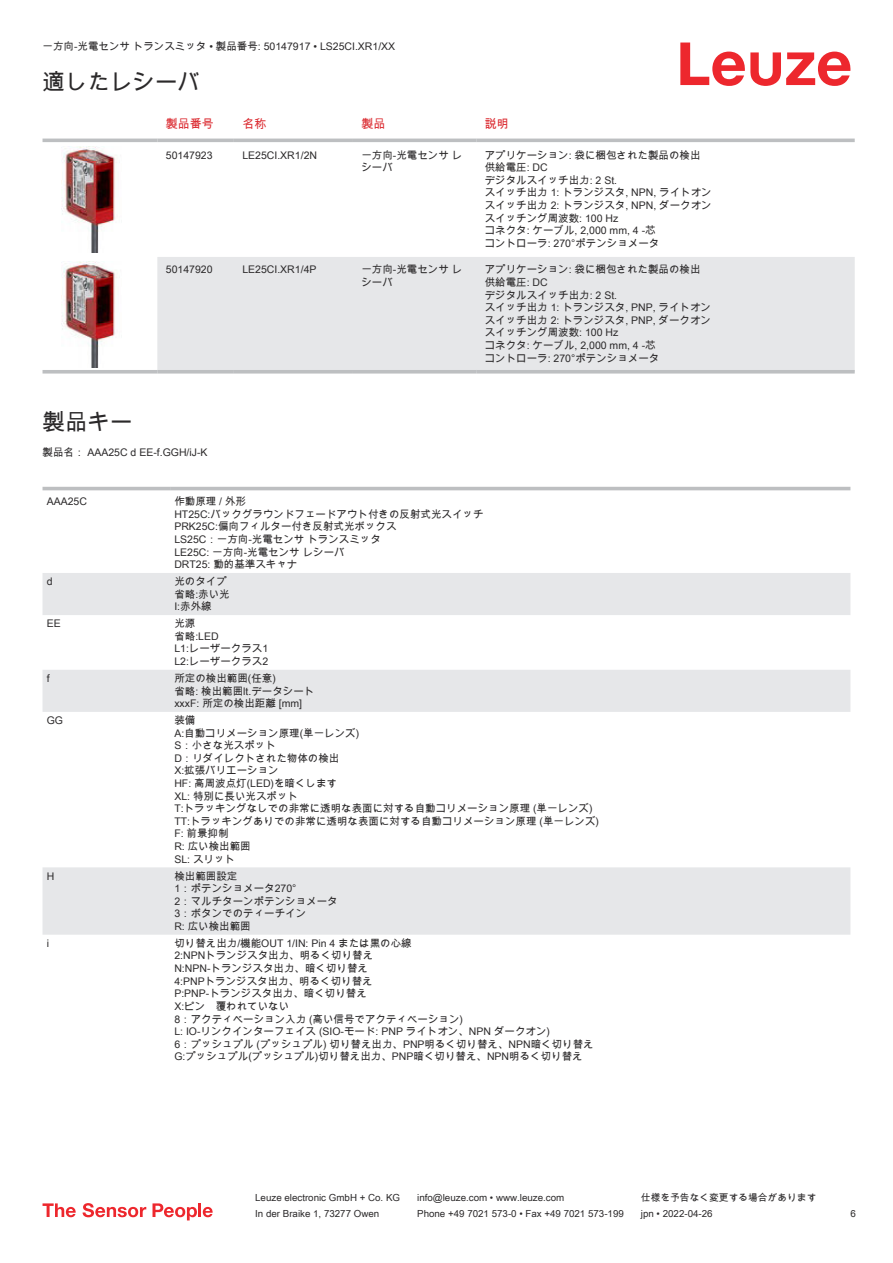
<style>
.page{position:relative;width:893px;height:1263px;background:#fff}
.page>*{position:absolute;margin:0;border:0;box-sizing:border-box;transform-origin:0 0}
.t1{font:22.5px "Arial Unicode MS";color:#2b292a}
.t2{font:12px "Arial Unicode MS";color:#db2a30}
.t3{font:10.5px/12.6px "Arial Unicode MS";color:#2b292a}
.t4{font:9.75px "Arial Unicode MS";color:#2b292a}
</style>
<div class="page">
<svg style="left:680px;top:43px;width:170px;height:43px"></svg>
<div style="left:157px;top:257px;width:698px;height:113px;background:#e6e7e9"></div>
<hr style="left:43px;top:139px;width:114px;height:3px;background:#bdbfc1">
<hr style="left:157px;top:139px;width:77px;height:3px;background:#bdbfc1">
<hr style="left:234px;top:139px;width:119px;height:3px;background:#bdbfc1">
<hr style="left:353px;top:139px;width:123px;height:3px;background:#bdbfc1">
<hr style="left:476px;top:139px;width:379px;height:3px;background:#bdbfc1">
<svg style="left:43px;top:370px;width:114px;height:4px"></svg>
<svg style="left:157px;top:370px;width:77px;height:4px"></svg>
<svg style="left:234px;top:370px;width:119px;height:4px"></svg>
<svg style="left:353px;top:370px;width:123px;height:4px"></svg>
<svg style="left:476px;top:370px;width:379px;height:4px;background:#c4c6c7"></svg>
<img style="left:62px;top:146px;width:55px;height:107px">
<img style="left:62px;top:261px;width:55px;height:106px">
<svg style="left:43px;top:573px;width:807px;height:362px"></svg>
<hr style="left:43px;top:487px;width:127px;height:3px;background:#bdbfc1">
<hr style="left:170px;top:487px;width:680px;height:3px;background:#bdbfc1">
<svg style="left:43px;top:1203px;width:33px;height:14px"></svg>
<svg style="left:83px;top:1203px;width:63px;height:14px"></svg>
<svg style="left:153px;top:1203px;width:44px;height:17px"></svg>
<hr style="left:198px;top:1203px;width:3px;height:14px;background:#ed272d">
<svg style="left:203px;top:1207px;width:10px;height:10px"></svg>
<p class="t3" style="left:43px;top:40px;width:354px">一方向-光電センサ トランスミッタ • 製品番号: 50147917 • LS25CI.XR1/XX</p>
<h1 class="t1" style="left:43px;top:66px;width:159px">適したレシーバ</h1>
<p class="t2" style="left:166px;top:115px;width:49px">製品番号</p>
<p class="t2" style="left:242px;top:115px;width:25px">名称</p>
<p class="t2" style="left:361px;top:115px;width:25px">製品</p>
<p class="t2" style="left:485px;top:115px;width:25px">説明</p>
<p class="t3" style="left:166px;top:148px;width:48px">50147923</p>
<p class="t3" style="left:242px;top:148px;width:76px">LE25CI.XR1/2N</p>
<p class="t3" style="left:361px;top:148px;width:102px">一方向-光電センサ レシーバ</p>
<p class="t3" style="left:485px;top:148px;width:228px">アプリケーション: 袋に梱包された製品の検出供給電圧: DC<br>デジタルスイッチ出力: 2 St.<br>スイッチ出力 1: トランジスタ, NPN, ライトオンスイッチ出力 2: トランジスタ, NPN, ダークオンスイッチング周波数: 100 Hz<br>コネクタ: ケーブル, 2,000 mm, 4 -芯<br>コントローラ: 270°ポテンショメータ</p>
<p class="t3" style="left:166px;top:263px;width:48px">50147920</p>
<p class="t3" style="left:242px;top:263px;width:76px">LE25CI.XR1/4P</p>
<p class="t3" style="left:361px;top:263px;width:102px">一方向-光電センサ レシーバ</p>
<p class="t3" style="left:485px;top:263px;width:228px">アプリケーション: 袋に梱包された製品の検出供給電圧: DC<br>デジタルスイッチ出力: 2 St.<br>スイッチ出力 1: トランジスタ, PNP, ライトオンスイッチ出力 2: トランジスタ, PNP, ダークオンスイッチング周波数: 100 Hz<br>コネクタ: ケーブル, 2,000 mm, 4 -芯<br>コントローラ: 270°ポテンショメータ</p>
<h1 class="t1" style="left:43px;top:406px;width:91px">製品キー</h1>
<p class="t3" style="left:43px;top:446px;width:167px">製品名： AAA25C d EE-f.GGH/iJ-K</p>
<p class="t3" style="left:47px;top:495px;width:42px">AAA25C</p>
<p class="t3" style="left:174px;top:495px;width:311px">作動原理 / 外形<br>HT25C:バックグラウンドフェードアウト付きの反射式光スイッチ<br>PRK25C:偏向フィルター付き反射式光ボックス<br>LS25C：一方向-光電センサ トランスミッタ<br>LE25C: 一方向-光電センサ レシーバ<br>DRT25: 動的基準スキャナ</p>
<p class="t3" style="left:47px;top:575px;width:7px">d</p>
<p class="t3" style="left:174px;top:575px;width:57px">光のタイプ省略:赤い光<br>I:赤外線</p>
<p class="t3" style="left:47px;top:617px;width:16px">EE</p>
<p class="t3" style="left:174px;top:617px;width:95px">光源<br>省略:LED<br>L1:レーザークラス1<br>L2:レーザークラス2</p>
<p class="t3" style="left:47px;top:672px;width:4px">f</p>
<p class="t3" style="left:174px;top:672px;width:142px">所定の検出範囲(任意)<br>省略: 検出範囲lt.データシートxxxF: 所定の検出距離 [mm]</p>
<p class="t3" style="left:47px;top:714px;width:18px">GG</p>
<p class="t3" style="left:174px;top:714px;width:426px">装備<br>A:自動コリメーション原理(単一レンズ)<br>S：小さな光スポット<br>D：リダイレクトされた物体の検出<br>X:拡張バリエーション<br>HF: 高周波点灯(LED)を暗くします<br>XL: 特別に長い光スポット<br>T:トラッキングなしでの非常に透明な表面に対する自動コリメーション原理 (単一レンズ)<br>TT:トラッキングありでの非常に透明な表面に対する自動コリメーション原理 (単一レンズ)<br>F: 前景抑制<br>R: 広い検出範囲<br>SL: スリット</p>
<p class="t3" style="left:47px;top:869px;width:9px">H</p>
<p class="t3" style="left:174px;top:869px;width:165px">検出範囲設定<br>1：ポテンショメータ270°<br>2：マルチターンポテンショメータ<br>3：ボタンでのティーチイン<br>R: 広い検出範囲</p>
<p class="t3" style="left:47px;top:937px;width:4px">i</p>
<p class="t3" style="left:174px;top:937px;width:421px">切り替え出力/機能OUT 1/IN: Pin 4 または黒の心線<br>2:NPNトランジスタ出力、明るく切り替え<br>N:NPN-トランジスタ出力、暗く切り替え<br>4:PNPトランジスタ出力、明るく切り替え<br>P:PNP-トランジスタ出力、暗く切り替え<br>X:ピン　覆われていない<br>8：アクティベーション入力 (高い信号でアクティベーション)<br>L: IO-リンクインターフェイス (SIO-モード: PNP ライトオン、NPN ダークオン)<br>6：プッシュプル (プッシュプル) 切り替え出力、PNP明るく切り替え、NPN暗く切り替えG:プッシュプル(プッシュプル)切り替え出力、PNP暗く切り替え、NPN明るく切り替え</p>
<p class="t4" style="left:255px;top:1191px;width:146px">Leuze electronic GmbH + Co. KG</p>
<p class="t4" style="left:417px;top:1191px;width:149px">info@leuze.com • www.leuze.com</p>
<p class="t4" style="left:641px;top:1191px;width:177px">仕様を予告なく変更する場合があります</p>
<p class="t4" style="left:255px;top:1206px;width:126px">In der Braike 1, 73277 Owen</p>
<p class="t4" style="left:417px;top:1206px;width:208px">Phone +49 7021 573-0 • Fax +49 7021 573-199</p>
<p class="t4" style="left:641px;top:1206px;width:73px">jpn • 2022-04-26</p>
<p class="t4" style="left:850px;top:1206px;width:7px">6</p>
</div>
